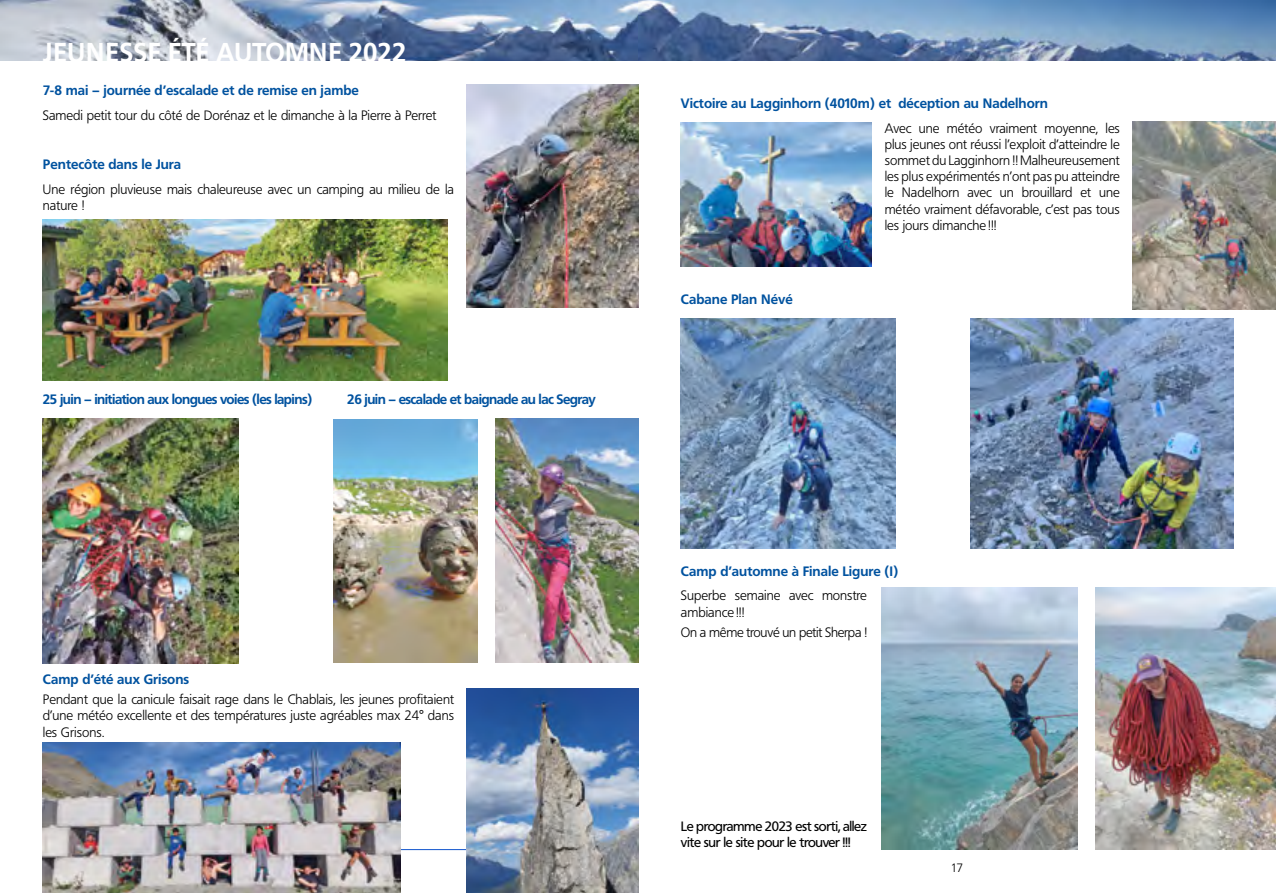
<style>
.page{position:relative;width:1276px;height:893px;background:#fff}
.page>*{position:absolute;margin:0;border:0;box-sizing:border-box;transform-origin:0 0}
.t1{font:700 27px "Frutiger BQ";letter-spacing:.01em;color:#fff;scale:.95 1}
.t2{font:300 13.5px/16.2px "Frutiger BQ";color:#000}
.t3{font:700 13.5px "Frutiger BQ";color:#00529f}
.t4{font:700 13.5px "Frutiger BQ";letter-spacing:-.04em;color:#00529f}
.t5{font:13.5px/16.2px "Frutiger BQ";letter-spacing:-.03em;color:#000}
.t6{font:300 13.5px "Frutiger BQ";letter-spacing:-.02em;color:#000}
.t7{font:300 12px "Frutiger BQ";color:#000}
</style>
<div class="page">
<img style="left:0;top:0;width:1276px;height:61px">
<hr style="left:43px;top:849px;width:553px;height:1px;background:#15c">
<img style="left:43px;top:220px;width:404px;height:160px">
<img style="left:467px;top:85px;width:171px;height:223px">
<img style="left:43px;top:418px;width:195px;height:246px">
<img style="left:334px;top:419px;width:143px;height:244px">
<img style="left:495px;top:418px;width:143px;height:245px">
<img style="left:467px;top:689px;width:171px;height:204px">
<img style="left:42px;top:743px;width:358px;height:150px">
<img style="left:681px;top:123px;width:190px;height:143px">
<img style="left:1132px;top:121px;width:144px;height:189px">
<img style="left:970px;top:318px;width:263px;height:230px">
<img style="left:681px;top:318px;width:214px;height:230px">
<img style="left:881px;top:588px;width:197px;height:261px">
<img style="left:1095px;top:588px;width:181px;height:261px">
<h1 class="t1" style="left:43px;top:36px;width:384px">JEUNESSE ÉTÉ AUTOMNE 2022</h1>
<p class="t3" style="left:43px;top:82px;width:317px">7-8 mai – journée d’escalade et de remise en jambe</p>
<p class="t2" style="left:43px;top:107px;width:395px">Samedi petit tour du côté de Dorénaz et le dimanche à la Pierre à Perret</p>
<p class="t3" style="left:43px;top:156px;width:140px">Pentecôte dans le Jura</p>
<p class="t2" style="left:43px;top:181px;width:412px">Une région pluvieuse mais chaleureuse avec un camping au milieu de la nature !</p>
<p class="t4" style="left:43px;top:391px;width:271px">25 juin – initiation aux longues voies (les lapins)</p>
<p class="t4" style="left:347px;top:391px;width:250px">26 juin – escalade et baignade au lac Segray</p>
<p class="t3" style="left:43px;top:671px;width:148px">Camp d’été aux Grisons</p>
<p class="t2" style="left:43px;top:692px;width:413px;text-align:justify">Pendant que la canicule faisait rage dans le Chablais, les jeunes profitaient d’une météo excellente et des températures juste agréables max 24° dans les Grisons.</p>
<p class="t3" style="left:681px;top:95px;width:369px">Victoire au Lagginhorn (4010m) et déception au Nadelhorn</p>
<p class="t2" style="left:884px;top:120px;width:237px;text-align:justify">Avec une météo vraiment moyenne, les plus jeunes ont réussi l’exploit d’atteindre le sommet du Lagginhorn !! Malheureusement les plus expérimentés n’ont pas pu atteindre le Nadelhorn avec un brouillard et une météo vraiment défavorable, c’est pas tous les jours dimanche !!!</p>
<p class="t3" style="left:681px;top:291px;width:113px">Cabane Plan Névé</p>
<p class="t3" style="left:681px;top:563px;width:219px">Camp d’automne à Finale Ligure (I)</p>
<p class="t2" style="left:681px;top:588px;width:188px">Superbe semaine avec monstre ambiance !!!</p>
<p class="t6" style="left:681px;top:625px;width:188px">On a même trouvé un petit Sherpa !</p>
<p class="t5" style="left:681px;top:819px;width:188px">Le programme 2023 est sorti, allez vite sur le site pour le trouver !!!</p>
<p class="t7" style="left:951px;top:861px;width:14px">17</p>
</div>
